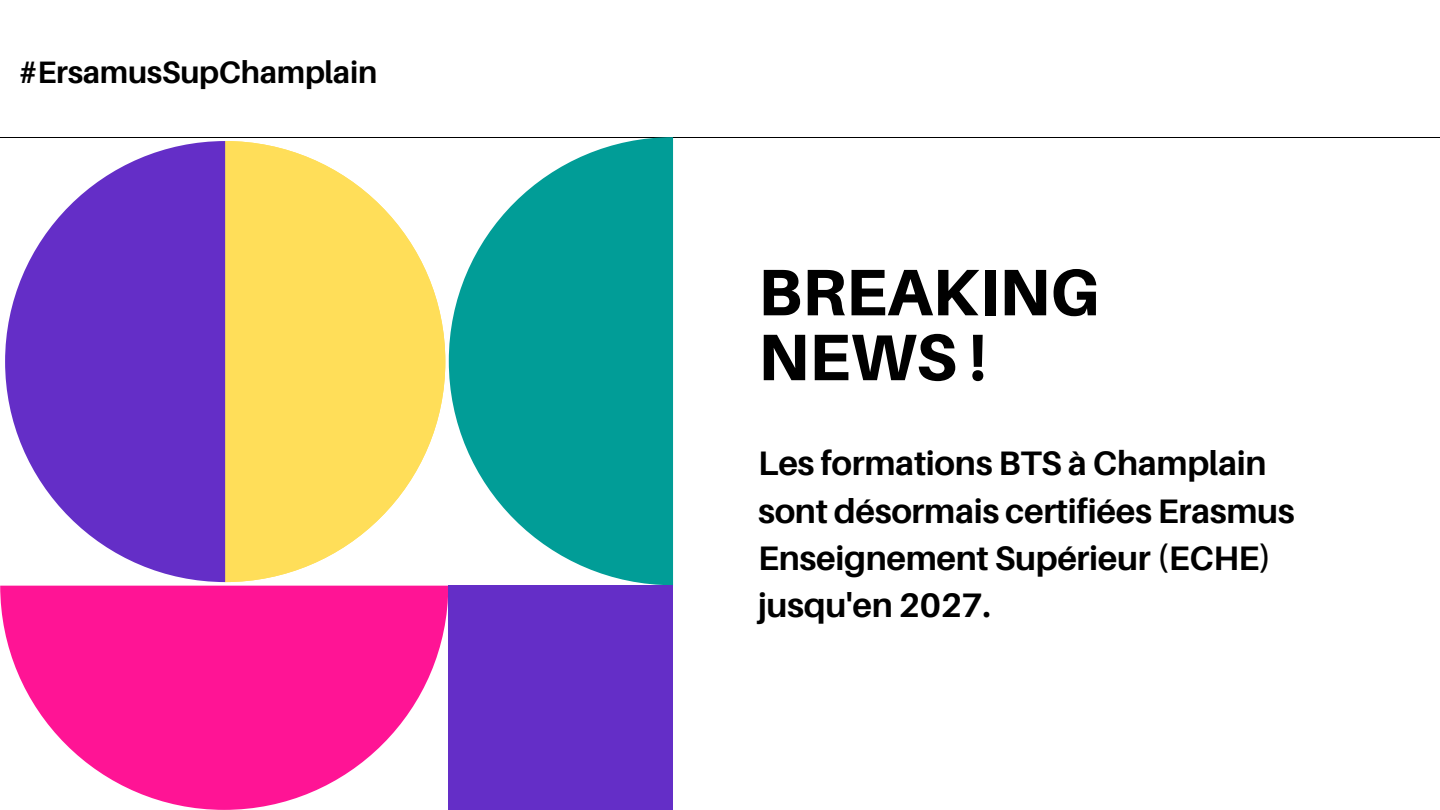
<style>
.page{position:relative;width:1440px;height:810px;background:#fff}
.page>*{position:absolute;margin:0;border:0;box-sizing:border-box;transform-origin:0 0}
.t1{font:800 65.8px/64.9px "Aileron";color:#000}
.t2{font:700 34px/47.2px "Aileron";letter-spacing:-.01em;color:#000}
.t3{font:700 31px "Aileron";letter-spacing:-.01em;color:#000}
.s1{color:#fff}
</style>
<div class="page">
<hr style="left:0;top:137px;width:1440px;height:1px;background:#000">
<svg style="left:0;top:586px;width:448px;height:224px;fill:#ff1495"></svg>
<svg style="left:225px;top:141px;width:220px;height:441px;fill:#ffde59"></svg>
<svg style="left:5px;top:141px;width:220px;height:441px;fill:#642ec7"></svg>
<svg style="left:449px;top:137px;width:224px;height:448px;fill:#019d97"></svg>
<div style="left:449px;top:586px;width:224px;height:224px;background:#642ec7"></div>
<p class="t3" style="left:18px;top:53px;width:380px">#ErsamusSupChamplain<span class="s1">g</span></p>
<p class="t1" style="left:758px;top:259px;width:343px">BREAKING<br>NEWS !</p>
<p class="t2" style="left:758px;top:439px;width:538px">Les formations BTS à Champlain sont désormais certifiées Erasmus<br>Enseignement Supérieur (ECHE) jusqu'en 2027.</p>
</div>
